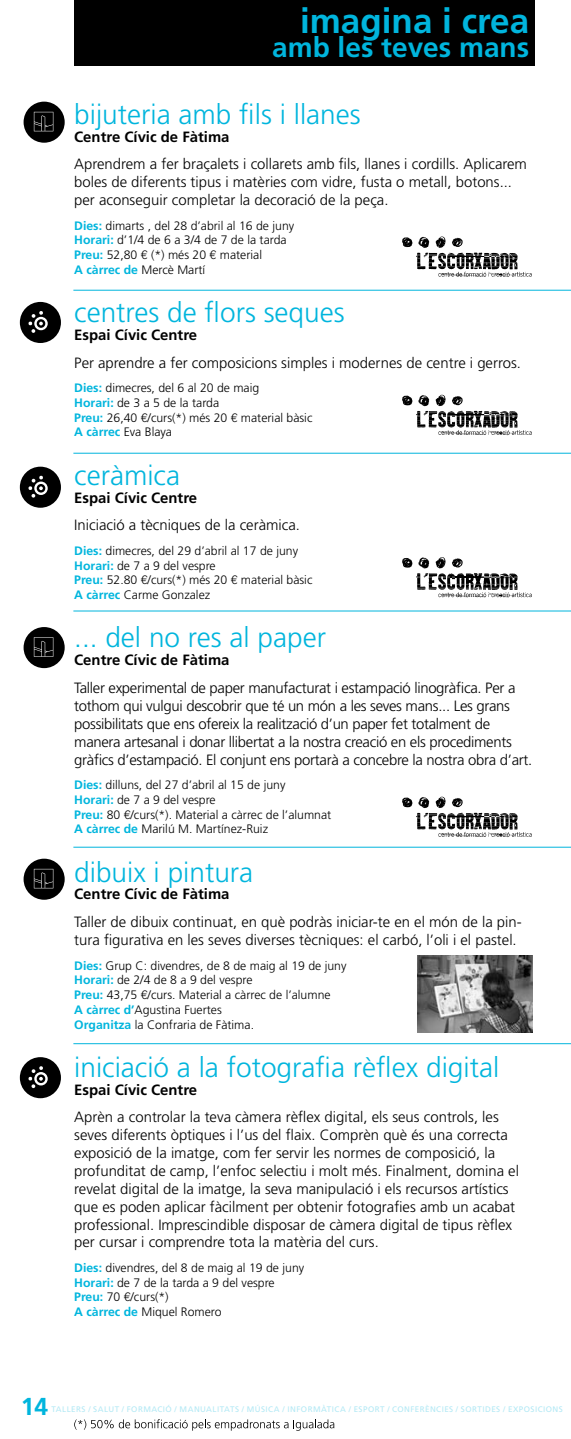
<style>
.page{position:relative;width:571px;height:1439px;background:#fff}
.page>*{position:absolute;margin:0;border:0;box-sizing:border-box;transform-origin:0 0}
.t1{font:700 35px "Frutiger";color:#00b5dd}
.t2{font:300 28px "Frutiger";color:#00b5dd}
.t3{font:700 28px "Frutiger";color:#00b5dd}
.t4{font:700 24.5px "Frutiger";color:#00b5dd}
.t5{font:300 14.88px/17.8px "Frutiger";color:#000}
.t6{font:300 14.88px/17.8px "Frutiger";letter-spacing:-.02em;color:#000}
.t7{font:700 14.88px "Frutiger";color:#000}
.t8{font:300 12.25px/14.7px "Frutiger";color:#000}
.t9{font:8.05px "Frutiger";letter-spacing:.055em;color:#b3e9f5}
.s1{font-weight:700;color:#00b5dd}
.s2{font-family:"Helvetica LT Std"}
</style>
<div class="page">
<svg style="left:74px;top:1419px;width:260px;height:11px"></svg>
<hr style="left:73px;top:290px;width:497px;height:1px;background:#00b5dd">
<hr style="left:73px;top:453px;width:497px;height:1px;background:#00b5dd">
<hr style="left:73px;top:610px;width:497px;height:1px;background:#00b5dd">
<hr style="left:73px;top:847px;width:497px;height:1px;background:#00b5dd">
<hr style="left:73px;top:1043px;width:497px;height:1px;background:#00b5dd">
<div style="left:20px;top:302px;width:41px;height:41px;background:#000;border-radius:50%"></div>
<svg style="left:34px;top:317px;width:14px;height:13px"></svg>
<svg style="left:37px;top:319px;width:8px;height:9px"></svg>
<svg style="left:28px;top:311px;width:15px;height:22px"></svg>
<div style="left:20px;top:467px;width:41px;height:41px;background:#000;border-radius:50%"></div>
<svg style="left:34px;top:481px;width:14px;height:14px"></svg>
<div style="left:37px;top:484px;width:8px;height:8px;background:#000;border-radius:50%"></div>
<svg style="left:28px;top:475px;width:15px;height:23px"></svg>
<div style="left:20px;top:1057px;width:41px;height:41px;background:#000;border-radius:50%"></div>
<svg style="left:34px;top:1072px;width:14px;height:13px"></svg>
<div style="left:37px;top:1074px;width:8px;height:9px;background:#000;border-radius:50%"></div>
<svg style="left:28px;top:1066px;width:15px;height:22px"></svg>
<div style="left:74px;top:0;width:460px;height:66px;background:#000"></div>
<div style="left:24px;top:102px;width:41px;height:41px;background:#000;border-radius:50%"></div>
<svg style="left:34px;top:112px;width:19px;height:19px"></svg>
<div style="left:24px;top:627px;width:41px;height:41px;background:#000;border-radius:50%"></div>
<svg style="left:34px;top:637px;width:19px;height:20px"></svg>
<div style="left:24px;top:858px;width:41px;height:41px;background:#000;border-radius:50%"></div>
<svg style="left:34px;top:869px;width:19px;height:19px"></svg>
<svg style="left:402px;top:236px;width:129px;height:41px"></svg>
<svg style="left:402px;top:395px;width:129px;height:40px"></svg>
<svg style="left:402px;top:557px;width:129px;height:40px"></svg>
<svg style="left:402px;top:796px;width:129px;height:41px"></svg>
<img style="left:418px;top:956px;width:114px;height:76px">
<h1 class="t1" style="left:300px;top:0;width:230px">imagina i crea</h1>
<h2 class="t3" style="left:272px;top:31px;width:258px">amb les teves mans</h2>
<h2 class="t2" style="left:74px;top:98px;width:288px">bijuteria amb fils i llanes</h2>
<p class="t7" style="left:74px;top:128px;width:157px">Centre Cívic de Fàtima</p>
<p class="t5" style="left:74px;top:155px;width:454px">Aprendrem a fer braçalets i collarets amb fils, llanes i cordills. Aplicarem boles de diferents tipus i matèries com vidre, fusta o metall, botons... per aconseguir completar la decoració de la peça.</p>
<p class="t8" style="left:74px;top:218px;width:221px"><span class="s1">Dies:</span> dimarts , del 28 d’abril al 16 de juny <span class="s1">Horari:</span> d’1/4 de 6 a 3/4 de 7 de la tarda <span class="s1">Preu:</span> 52,80 <span class="s2">€</span> (*) més 20 <span class="s2">€</span> material<br><span class="s1">A càrrec de</span> Mercè Martí</p>
<h2 class="t2" style="left:74px;top:296px;width:272px">centres de flors seques</h2>
<p class="t7" style="left:74px;top:326px;width:124px">Espai Cívic Centre</p>
<p class="t5" style="left:74px;top:354px;width:448px">Per aprendre a fer composicions simples i modernes de centre i gerros.</p>
<p class="t8" style="left:74px;top:381px;width:240px"><span class="s1">Dies:</span> dimecres, del 6 al 20 de maig<br><span class="s1">Horari:</span> de 3 a 5 de la tarda<br><span class="s1">Preu:</span> 26,40 <span class="s2">€</span>/curs(*) més 20 <span class="s2">€</span> material bàsic<br><span class="s1">A càrrec</span> Eva Blaya</p>
<h2 class="t2" style="left:74px;top:459px;width:107px">ceràmica</h2>
<p class="t7" style="left:74px;top:489px;width:124px">Espai Cívic Centre</p>
<p class="t5" style="left:74px;top:516px;width:227px">Iniciació a tècniques de la ceràmica.</p>
<p class="t8" style="left:74px;top:543px;width:240px"><span class="s1">Dies:</span> dimecres, del 29 d’abril al 17 de juny <span class="s1">Horari:</span> de 7 a 9 del vespre<br><span class="s1">Preu:</span> 52.80 <span class="s2">€</span>/curs(*) més 20 <span class="s2">€</span> material bàsic <span class="s1">A càrrec</span> Carme Gonzalez</p>
<h2 class="t2" style="left:74px;top:622px;width:253px">... del no res al paper</h2>
<p class="t7" style="left:74px;top:651px;width:157px">Centre Cívic de Fàtima</p>
<p class="t6" style="left:74px;top:679px;width:459px">Taller experimental de paper manufacturat i estampació linogràfica. Per a tothom qui vulgui descobrir que té un món a les seves mans... Les grans possibilitats que ens ofereix la realització d’un paper fet totalment de manera artesanal i donar llibertat a la nostra creació en els procediments gràfics d’estampació. El conjunt ens portarà a concebre la nostra obra d’art.</p>
<p class="t8" style="left:74px;top:777px;width:258px"><span class="s1">Dies:</span> dilluns, del 27 d’abril al 15 de juny<br><span class="s1">Horari:</span> de 7 a 9 del vespre<br><span class="s1">Preu:</span> 80 <span class="s2">€</span>/curs(*). Material a càrrec de l’alumnat <span class="s1">A càrrec de</span> Marilú M. Martínez-Ruiz</p>
<h2 class="t2" style="left:74px;top:856px;width:180px">dibuix i pintura</h2>
<p class="t7" style="left:74px;top:885px;width:157px">Centre Cívic de Fàtima</p>
<p class="t5" style="left:74px;top:913px;width:449px">Taller de dibuix continuat, en què podràs iniciar-te en el món de la pin&shy;tura figurativa en les seves diverses tècniques: el carbó, l’oli i el pastel.</p>
<p class="t8" style="left:74px;top:958px;width:274px"><span class="s1">Dies:</span> Grup C: divendres, de 8 de maig al 19 de juny <span class="s1">Horari:</span> de 2/4 de 8 a 9 del vespre<br><span class="s1">Preu:</span> 43,75 <span class="s2">€</span>/curs. Material a càrrec de l’alumne<br><span class="s1">A càrrec d’</span>Agustina Fuertes<br><span class="s1">Organitza</span> la Confraria de Fàtima.</p>
<h2 class="t2" style="left:74px;top:1051px;width:426px">iniciació a la fotografia rèflex digital</h2>
<p class="t7" style="left:74px;top:1080px;width:124px">Espai Cívic Centre</p>
<p class="t5" style="left:74px;top:1108px;width:446px">Aprèn a controlar la teva càmera rèflex digital, els seus controls, les seves diferents òptiques i l’us del flaix. Comprèn què és una correcta exposició de la imatge, com fer servir les normes de composició, la profunditat de camp, l’enfoc selectiu i molt més. Finalment, domina el revelat digital de la imatge, la seva manipulació i els recursos artístics que es poden aplicar fàcilment per obtenir fotografies amb un acabat professional. Imprescindible disposar de càmera digital de tipus rèflex per cursar i comprendre tota la matèria del curs.</p>
<p class="t8" style="left:74px;top:1260px;width:231px"><span class="s1">Dies:</span> divendres, del 8 de maig al 19 de juny<br><span class="s1">Horari:</span> de 7 de la tarda a 9 del vespre<br><span class="s1">Preu:</span> 70 <span class="s2">€</span>/curs(*)<br><span class="s1">A càrrec de</span> Miquel Romero</p>
<h3 class="t4" style="left:21px;top:1391px;width:29px">14</h3>
<p class="t9" style="left:51px;top:1404px;width:512px">TALLERS / SALUT / FORMACIÓ / MANUALITATS / MÚSICA / INFORMÀTICA / ESPORT / CONFERÈNCIES / SORTIDES / EXPOSICIONS</p>
</div>
